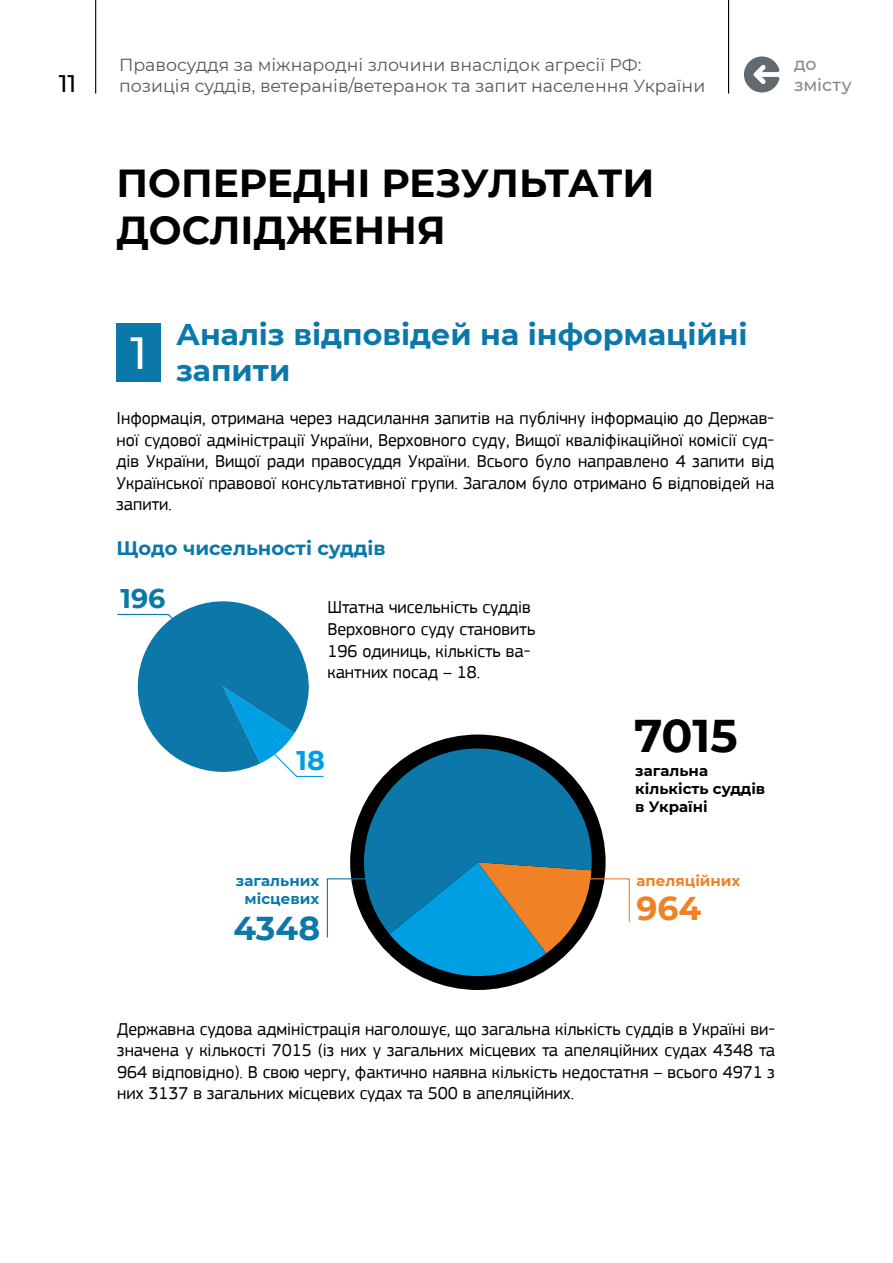
<style>
.page{position:relative;width:893px;height:1263px;background:#fff}
.page>*{position:absolute;margin:0;border:0;box-sizing:border-box;transform-origin:0 0}
.t1{font:700 45.75px "Montserrat";color:#000}
.t2{font:500 45px "Montserrat";color:#fff}
.t3{font:700 39px/46.8px "Montserrat";color:#000}
.t4{font:700 33px "Montserrat";color:#0b78a9}
.t5{font:700 33px "Montserrat";color:#f08225}
.t6{font:700 30px/36px "Montserrat";color:#0b78a9}
.t7{font:700 27px "Montserrat";color:#0b78a9}
.t8{font:700 27px "Montserrat";color:#009fe3}
.t9{font:500 24px "Montserrat";color:#000}
.t10{font:700 19.5px "Montserrat";color:#0b78a9}
.t11{font:18px/21.6px "PF Square Sans Pro";color:#000;text-align:justify}
.t12{font:17.4px "Montserrat";color:#575756}
.t13{font:500 17.4px/20.9px "Montserrat";letter-spacing:-.005em;color:#828a8f}
.t14{font:700 15px/18px "Montserrat";color:#000}
.t15{font:700 15px/18px "Montserrat";color:#0b78a9;text-align:center}
.t16{font:700 15px "Montserrat";color:#f08225}
</style>
<div class="page">
<hr style="left:95px;top:0;width:1px;height:94px;background:#000">
<svg style="left:744px;top:56px;width:36px;height:36px"></svg>
<hr style="left:728px;top:0;width:1px;height:94px;background:#000">
<div style="left:117px;top:323px;width:44px;height:59px;background:#0b78a9"></div>
<svg style="left:350px;top:734px;width:243px;height:128px;fill:#0b78a9"></svg>
<svg style="left:117px;top:601px;width:207px;height:176px"></svg>
<svg style="left:326px;top:862px;width:304px;height:128px"></svg>
<p class="t12" style="left:119px;top:53px;width:524px">Правосуддя за міжнародні злочини внаслідок агресії РФ:</p>
<h3 class="t9" style="left:59px;top:66px;width:19px">11</h3>
<p class="t12" style="left:119px;top:74px;width:588px">позиція суддів, ветеранів/ветеранок та запит населення України</p>
<p class="t13" style="left:794px;top:53px;width:59px">до змісту</p>
<h3 class="t3" style="left:117px;top:158px;width:539px">ПОПЕРЕДНІ РЕЗУЛЬТАТИ<br>ДОСЛІДЖЕННЯ</h3>
<h3 class="t6" style="left:176px;top:315px;width:573px">Аналіз відповідей на інформаційні запити</h3>
<p class="t11" style="left:117px;top:407px;width:659px">Інформація, отримана через надсилання запитів на публічну інформацію до Держав&shy;ної судової адміністрації України, Верховного суду, Вищої кваліфікаційної комісії суд&shy;дів України, Вищої ради правосуддя України. Всього було направлено 4 запити від Української правової консультативної групи. Загалом було отримано 6 відповідей на запити.</p>
<p class="t10" style="left:117px;top:534px;width:271px">Щодо чисельності суддів</p>
<h2 class="t2" style="left:131px;top:322px;width:18px">1</h2>
<h3 class="t7" style="left:120px;top:579px;width:46px">196</h3>
<p class="t11" style="left:327px;top:597px;width:209px;text-align:left">Штатна чисельність суддів<br>Верховного суду становить<br>196 одиниць, кількість ва&shy;кантних посад – 18.</p>
<h3 class="t8" style="left:296px;top:741px;width:30px">18</h3>
<p class="t15" style="left:236px;top:871px;width:85px">загальних місцевих</p>
<h3 class="t4" style="left:233px;top:904px;width:88px">4348</h3>
<h1 class="t1" style="left:634px;top:703px;width:105px">7015</h1>
<p class="t14" style="left:635px;top:761px;width:132px">загальна кількість суддів в Україні</p>
<p class="t16" style="left:636px;top:870px;width:106px">апеляційних</p>
<h3 class="t5" style="left:636px;top:884px;width:66px">964</h3>
<p class="t11" style="left:117px;top:1018px;width:659px">Державна судова адміністрація наголошує, що загальна кількість суддів в Україні ви&shy;значена у кількості 7015 (із них у загальних місцевих та апеляційних судах 4348 та 964 відповідно). В свою чергу, фактично наявна кількість недостатня – всього 4971 з них 3137 в загальних місцевих судах та 500 в апеляційних.</p>
</div>
